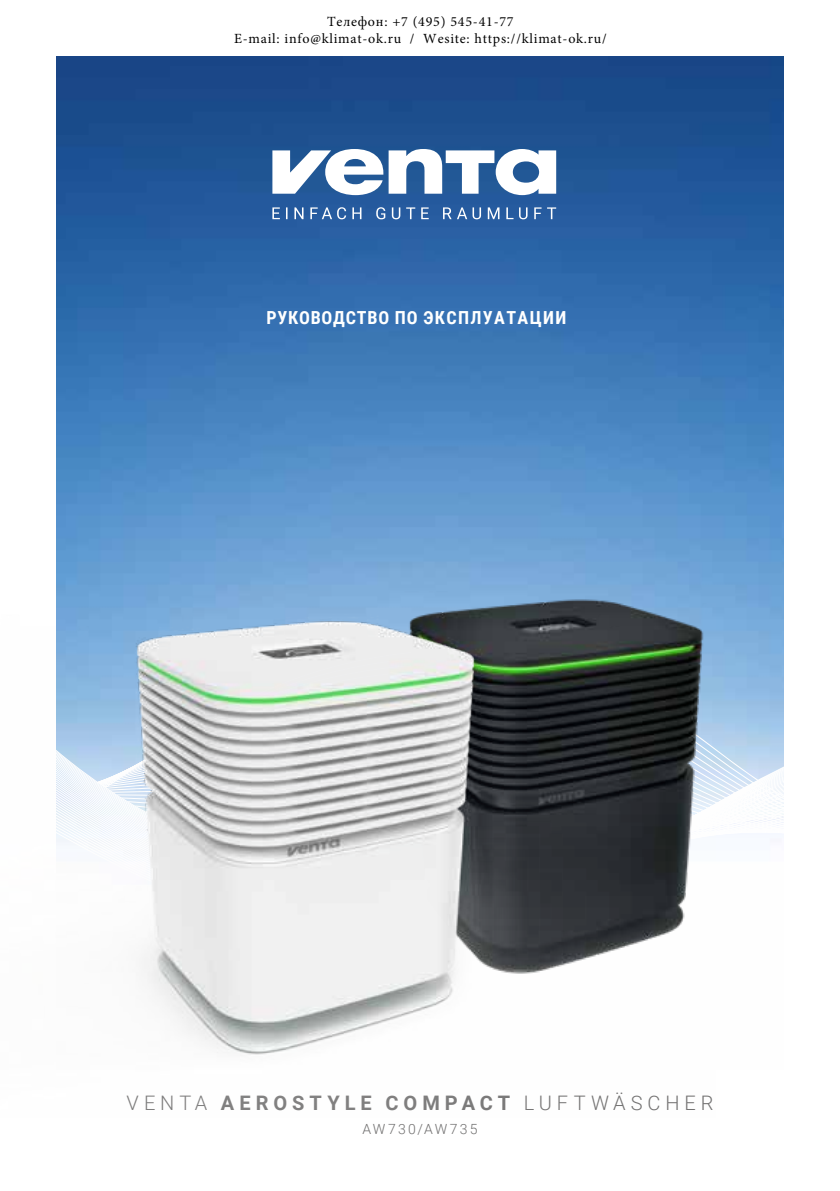
<style>
.page{position:relative;width:840px;height:1191px;background:#fff}
.page>*{position:absolute;margin:0;border:0;box-sizing:border-box;transform-origin:0 0}
.t1{font:300 20px "Roboto";letter-spacing:.245em;color:#706f6f}
.t2{font:700 18px "Roboto Condensed";letter-spacing:.06em;color:#fff}
.t3{font:14px/16.8px "Minion Pro";letter-spacing:.055em;color:#000;text-align:center}
.t4{font:300 14px "Roboto";letter-spacing:.15em;color:#706f6f}
.s1{font-weight:700}
</style>
<div class="page">
<img style="left:57px;top:57px;width:725px;height:408px">
<svg style="left:57px;top:465px;width:725px;height:127px;background:#639ad0"></svg>
<svg style="left:272px;top:149px;width:284px;height:46px"></svg>
<svg style="left:272px;top:207px;width:284px;height:12px;background:#537db3"></svg>
<img style="left:146px;top:573px;width:638px;height:253px">
<img style="left:56px;top:592px;width:658px;height:463px">
<p class="t3" style="left:234px;top:13px;width:374px">Телефон: +7 (495) 545-41-77<br>E-mail: info@klimat-ok.ru / Wesite: https://klimat-ok.ru/</p>
<p class="t2" style="left:266px;top:304px;width:301px">РУКОВОДСТВО ПО ЭКСПЛУАТАЦИИ</p>
<h1 class="t1" style="left:126px;top:1089px;width:588px">VENTA <span class="s1">AEROSTYLE COMPACT</span> LUFTWÄSCHER</h1>
<p class="t4" style="left:362px;top:1119px;width:116px">AW730/AW735</p>
</div>
